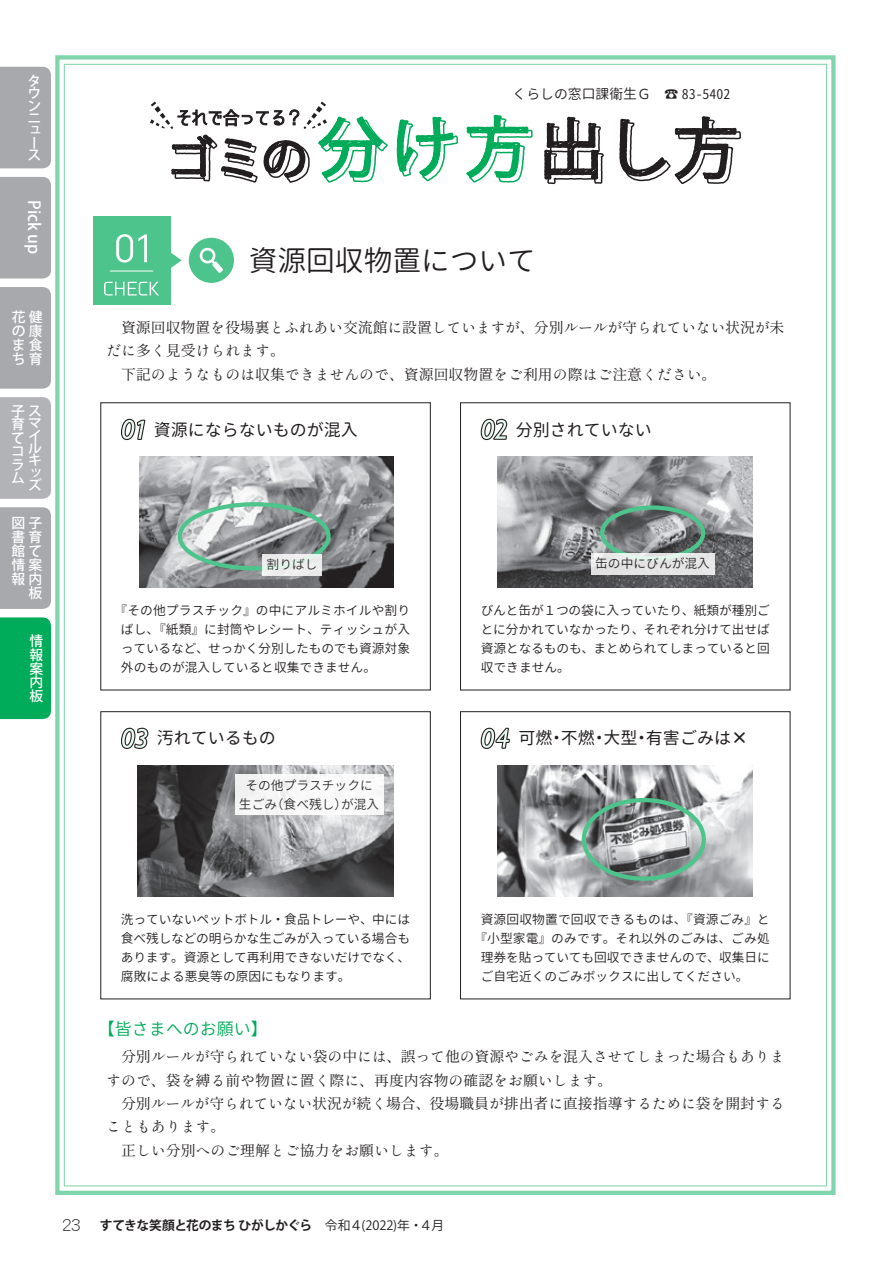
<style>
.page{position:relative;width:893px;height:1263px;background:#fff}
.page>*{position:absolute;margin:0;border:0;box-sizing:border-box;transform-origin:0 0}
.t1{font:28.65px "Gen Jyuu Gothic";color:#231f20}
.t2{font:16.95px "Gen Jyuu Gothic";color:#231f20}
.t3{font:16.95px "Gen Jyuu Gothic";color:#00ab59}
.t4{font:500 16.5px "Koz Go Pro";letter-spacing:-.005em;color:#fff}
.t5{font:14.85px/23.4px "Gen Ei Chikugo Min 2 R";color:#231f20}
.t6{font:500 13.8px/13.8px "Koz Go Pro";color:#fff;text-align:justify}
.t7{font:13.8px "Gen Jyuu Gothic Monospace Normal";color:#231f20}
.t8{font:12.75px/19.2px "Gen Jyuu Gothic";color:#231f20;text-align:justify}
.t9{font:700 12.75px "Koz Go Pro";letter-spacing:-.045em;color:#231f20}
.s1{font-weight:700}
.s2{font-family:"DF Maru Gothic Lt WINP RKSJ H";font-weight:400;font-size:15.9px}
.s3{font-weight:400}
</style>
<div class="page">
<div style="left:55px;top:55px;width:781px;height:1140px;border:4px solid #80d5ac"></div>
<svg style="left:150px;top:101px;width:591px;height:120px"></svg>
<div style="left:93px;top:216px;width:77px;height:89px;background:#4dc48b"></div>
<hr style="left:110px;top:271px;width:43px;height:1px;background:#fff">
<svg style="left:170px;top:252px;width:12px;height:16px"></svg>
<div style="left:189px;top:238px;width:45px;height:45px;background:#4dc48b;border-radius:50%"></div>
<svg style="left:199px;top:247px;width:24px;height:26px"></svg>
<svg style="left:104px;top:282px;width:55px;height:13px"></svg>
<svg style="left:116px;top:234px;width:31px;height:29px"></svg>
<div style="left:460px;top:711px;width:330px;height:288px;border:1px solid #231f20"></div>
<svg style="left:481px;top:728px;width:29px;height:21px"></svg>
<img style="left:498px;top:765px;width:255px;height:131px">
<div style="left:101px;top:711px;width:330px;height:288px;border:1px solid #231f20"></div>
<svg style="left:121px;top:728px;width:27px;height:21px"></svg>
<img style="left:138px;top:765px;width:255px;height:131px">
<div style="left:235px;top:774px;width:149px;height:41px;background:#f8f8f8"></div>
<svg style="left:121px;top:419px;width:24px;height:21px"></svg>
<img style="left:139px;top:456px;width:254px;height:131px">
<div style="left:178px;top:502px;width:153px;height:68px;border:4px solid #4dc48b;border-radius:50%"></div>
<svg style="left:481px;top:419px;width:26px;height:21px"></svg>
<img style="left:498px;top:456px;width:255px;height:131px">
<div style="left:262px;top:554px;width:60px;height:21px;background:#eceeed"></div>
<div style="left:600px;top:505px;width:105px;height:56px;border:4px solid #4dc48b;border-radius:50%"></div>
<div style="left:591px;top:553px;width:123px;height:21px;background:linear-gradient(to right,#e5e7e7,#e5e7e6)"></div>
<div style="left:582px;top:798px;width:124px;height:83px;border:4px solid #4dc48b;border-radius:50%"></div>
<div style="left:0;top:177px;width:51px;height:101px;background:#a8a9ad"></div>
<div style="left:0;top:67px;width:51px;height:101px;background:#a8a9ad"></div>
<div style="left:0;top:287px;width:51px;height:102px;background:#a8a9ad"></div>
<div style="left:0;top:397px;width:51px;height:102px;background:#b2b3b7"></div>
<div style="left:0;top:507px;width:51px;height:102px;background:#a8a9ad"></div>
<div style="left:0;top:617px;width:51px;height:102px;background:#00ab59"></div>
<p class="t6" style="left:27px;top:75px;width:14px;line-height:12.5px;text-align:left">タウンニュース</p>
<p class="t4" style="left:45px;top:200px;width:55px;rotate:90deg">Pick up</p>
<p class="t6" style="left:12px;top:311px;width:32px">花健の康ま食ち育</p>
<p class="t6" style="left:11px;top:405px;width:31px;text-align:left">子ス育マて<br>コ<br>ラ<br>ム</p>
<p class="t6" style="left:28px;top:430px;width:15px;line-height:12.5px">イルキッズ</p>
<p class="t6" style="left:11px;top:517px;width:32px;text-align:right">図子書育館て情案報内板</p>
<p class="t6" style="left:30px;top:635px;width:15px">情報案内板</p>
<p class="t7" style="left:513px;top:84px;width:219px">くらしの窓口課衛生Ｇ　☎ 83-5402</p>
<h1 class="t1" style="left:249px;top:239px;width:289px">資源回収物置について</h1>
<p class="t5" style="left:106px;top:315px;width:680px">　資源回収物置を役場裏とふれあい交流館に設置していますが、分別ルールが守られていない状況が未だに多く見受けられます。<br>　下記のようなものは収集できませんので、資源回収物置をご利用の際はご注意ください。</p>
<h2 class="t2" style="left:154px;top:417px;width:206px">資源にならないものが混入</h2>
<h2 class="t2" style="left:516px;top:417px;width:138px">分別されていない</h2>
<p class="t8" style="left:267px;top:555px;width:53px">割りばし</p>
<p class="t8" style="left:595px;top:554px;width:116px">缶の中にびんが混入</p>
<p class="t8" style="left:121px;top:600px;width:291px;text-indent:-6px">『その他プラスチック』の中にアルミホイルや割りばし、『紙類』に封筒やレシート、ティッシュが入っているなど、せっかく分別したものでも資源対象外のものが混入していると収集できません。</p>
<h2 class="t2" style="left:157px;top:726px;width:121px">汚れているもの</h2>
<p class="t8" style="left:239px;top:775px;width:142px;text-align:center">その他プラスチックに生ごみ（食べ残し）が混入</p>
<p class="t8" style="left:481px;top:600px;width:291px">びんと缶が１つの袋に入っていたり、紙類が種別ごとに分かれていなかったり、それぞれ分けて出せば資源となるものも、まとめられてしまっていると回収できません。</p>
<h2 class="t2" style="left:518px;top:726px;width:231px">可燃・不燃・大型・有害ごみは<span class="s1">×</span></h2>
<p class="t8" style="left:121px;top:909px;width:291px">洗っていないペットボトル・食品トレーや、中には食べ残しなどの明らかな生ごみが入っている場合もあります。資源として再利用できないだけでなく、腐敗による悪臭等の原因にもなります。</p>
<p class="t8" style="left:481px;top:909px;width:291px">資源回収物置で回収できるものは、『資源ごみ』と</p>
<p class="t8" style="left:474px;top:928px;width:297px">『小型家電』のみです。それ以外のごみは、ごみ処</p>
<p class="t8" style="left:481px;top:947px;width:291px">理券を貼っていても回収できませんので、収集日に</p>
<p class="t8" style="left:481px;top:966px;width:269px">ご自宅近くのごみボックスに出してください。</p>
<h2 class="t3" style="left:98px;top:1016px;width:172px">【皆さまへのお願い】</h2>
<p class="t5" style="left:106px;top:1045px;width:680px">　分別ルールが守られていない袋の中には、誤って他の資源やごみを混入させてしまった場合もありますので、袋を縛る前や物置に置く際に、再度内容物の確認をお願いします。<br>　分別ルールが守られていない状況が続く場合、役場職員が排出者に直接指導するために袋を開封することもあります。<br>　正しい分別へのご理解とご協力をお願いします。</p>
<p class="t9" style="left:62px;top:1217px;width:384px"><span class="s2">23</span> すてきな笑顔と花のまち ひがしかぐら <span class="s3">令和４(2022)年・４月</span></p>
</div>
